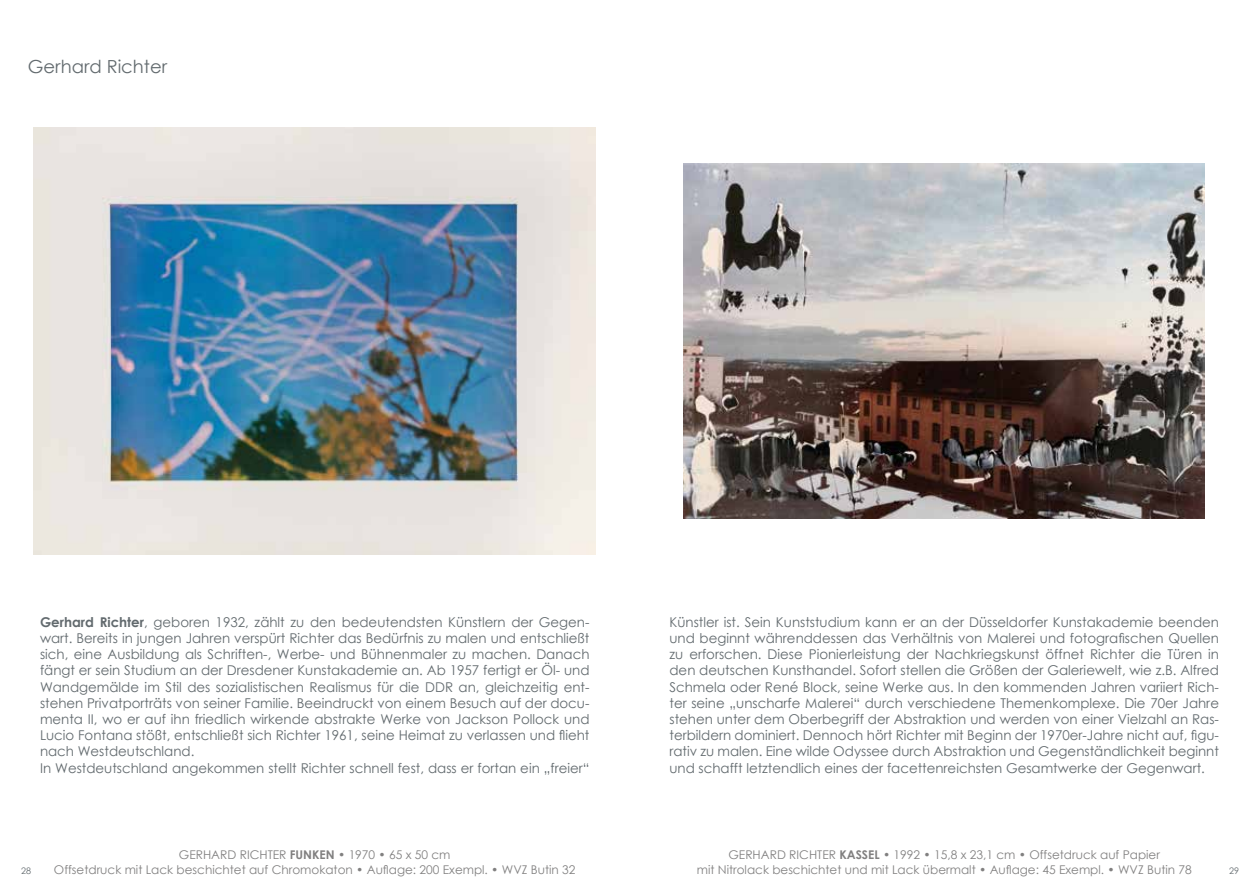
<style>
.page{position:relative;width:1259px;height:893px;background:#fff}
.page>*{position:absolute;margin:0;border:0;box-sizing:border-box;transform-origin:0 0}
.t1{font:18px "Century Gothic";color:#626a6e}
.t2{font:13.5px/16.2px "Century Gothic";color:#626a6e}
.t3{font:12px/14.4px "Century Gothic";color:#818080;text-align:center}
.t4{font:9px "Century Gothic";color:#626a6e}
.s1{font-weight:700}
</style>
<div class="page">
<img style="left:683px;top:164px;width:522px;height:354px">
<img style="left:34px;top:127px;width:561px;height:428px">
<h1 class="t1" style="left:28px;top:54px;width:141px">Gerhard Richter</h1>
<p class="t2" style="left:40px;top:613px;width:551px"><span class="s1">Gerhard Richter</span>, geboren 1932, zählt zu den bedeutendsten Künstlern der Gegen&shy;wart. Bereits in jungen Jahren verspürt Richter das Bedürfnis zu malen und entschließt sich, eine Ausbildung als Schriften-, Werbe- und Bühnenmaler zu machen. Danach fängt er sein Studium an der Dresdener Kunstakademie an. Ab 1957 fertigt er Öl- und Wandgemälde im Stil des sozialistischen Realismus für die DDR an, gleichzeitig ent&shy;stehen Privatporträts von seiner Familie. Beeindruckt von einem Besuch auf der docu&shy;menta II, wo er auf ihn friedlich wirkende abstrakte Werke von Jackson Pollock und Lucio Fontana stößt, entschließt sich Richter 1961, seine Heimat zu verlassen und flieht nach Westdeutschland.<br>In Westdeutschland angekommen stellt Richter schnell fest, dass er fortan ein „freier“</p>
<p class="t2" style="left:669px;top:613px;width:551px;text-align:justify">Künstler ist. Sein Kunststudium kann er an der Düsseldorfer Kunstakademie beenden und beginnt währenddessen das Verhältnis von Malerei und fotografischen Quellen zu erforschen. Diese Pionierleistung der Nachkriegskunst öffnet Richter die Türen in den deutschen Kunsthandel. Sofort stellen die Größen der Galeriewelt, wie z.B. Alfred Schmela oder René Block, seine Werke aus. In den kommenden Jahren variiert Rich&shy;ter seine „unscharfe Malerei“ durch verschiedene Themenkomplexe. Die 70er Jahre stehen unter dem Oberbegriff der Abstraktion und werden von einer Vielzahl an Ras&shy;terbildern dominiert. Dennoch hört Richter mit Beginn der 1970er-Jahre nicht auf, figu&shy;rativ zu malen. Eine wilde Odyssee durch Abstraktion und Gegenständlichkeit beginnt und schafft letztendlich eines der facettenreichsten Gesamtwerke der Gegenwart.</p>
<p class="t3" style="left:697px;top:848px;width:496px">GERHARD RICHTER <span class="s1">KASSEL •</span> 1992 • 15,8 x 23,1 cm • Offsetdruck auf Papier<br>mit Nitrolack beschichtet und mit Lack übermalt • Auflage: 45 Exempl. • WVZ Butin 78</p>
<p class="t3" style="left:54px;top:848px;width:523px">GERHARD RICHTER <span class="s1">FUNKEN •</span> 1970 • 65 x 50 cm<br>Offsetdruck mit Lack beschichtet auf Chromokaton • Auflage: 200 Exempl. • WVZ Butin 32</p>
<p class="t4" style="left:21px;top:865px;width:11px">28</p>
<p class="t4" style="left:1229px;top:865px;width:11px">29</p>
</div>
